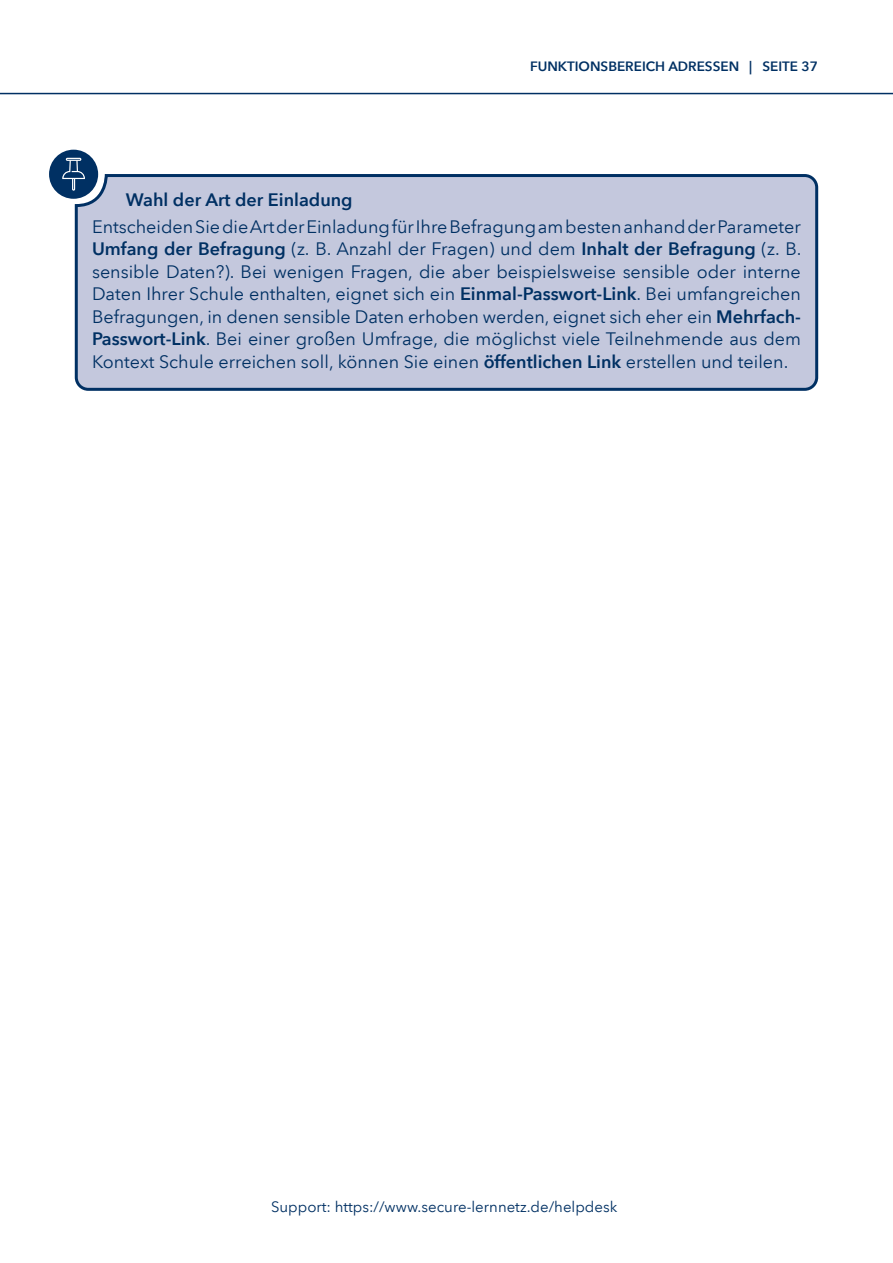
<style>
.page{position:relative;width:893px;height:1263px;background:#fff}
.page>*{position:absolute;margin:0;border:0;box-sizing:border-box;transform-origin:0 0}
.Winweisbox_blau{font:18px/22.5px "Avenir Next LT Pro";color:#003063;text-align:justify}
.Hinweisbox_blau_Überschrift{font:600 18px "Avenir Next LT Pro";color:#003063}
.t1{font:15px "Avenir Next LT Pro";color:#003063}
.t2{font:600 13.5px "Avenir Next LT Pro";color:#003063}
.s1{font-weight:600}
</style>
<div class="page">
<hr style="left:0;top:93px;width:893px;height:1px;background:#003063">
<div style="left:74px;top:173px;width:745px;height:218px;background:#c4c8dd"></div>
<div style="left:49px;top:150px;width:49px;height:49px;background:#003063;border-radius:50%"></div>
<div style="left:66px;top:158px;width:15px;height:3px;border:1px solid #fff"></div>
<svg style="left:62px;top:159px;width:23px;height:32px"></svg>
<p class="t2" style="left:530px;top:58px;width:79px">Funktionsberei</p>
<p class="t2" style="left:646px;top:58px;width:52px">ch Adresse</p>
<p class="t2" style="left:729px;top:58px;width:91px">n | SEITE 37</p>
<p class="Hinweisbox_blau_Überschrift" style="left:126px;top:189px;width:228px">Wahl der Art der Einladung</p>
<p class="Winweisbox_blau" style="left:92px;top:215px;width:711px">Entscheiden Sie die Art der Einladung für Ihre Befragung am besten anhand der Parameter <span class="s1">Umfang der Befragung</span> (z. B. Anzahl der Fragen) und dem <span class="s1">Inhalt der Befragung</span> (z. B. sensible Daten?). Bei wenigen Fragen, die aber beispielsweise sensible oder interne Daten Ihrer Schule enthalten, eignet sich ein <span class="s1">Einmal-Passwort-Link</span>. Bei umfangreichen Befragungen, in denen sensible Daten erhoben werden, eignet sich eher ein <span class="s1">Mehrfach-Passwort-Link</span>. Bei einer großen Umfrage, die möglichst viele Teilnehmende aus dem Kontext Schule erreichen soll, können Sie einen <span class="s1">öffentlichen Link</span> erstellen und teilen.</p>
<p class="t1" style="left:271px;top:1198px;width:348px">Support: https://www.secure-lernnetz.de/helpdesk</p>
</div>
